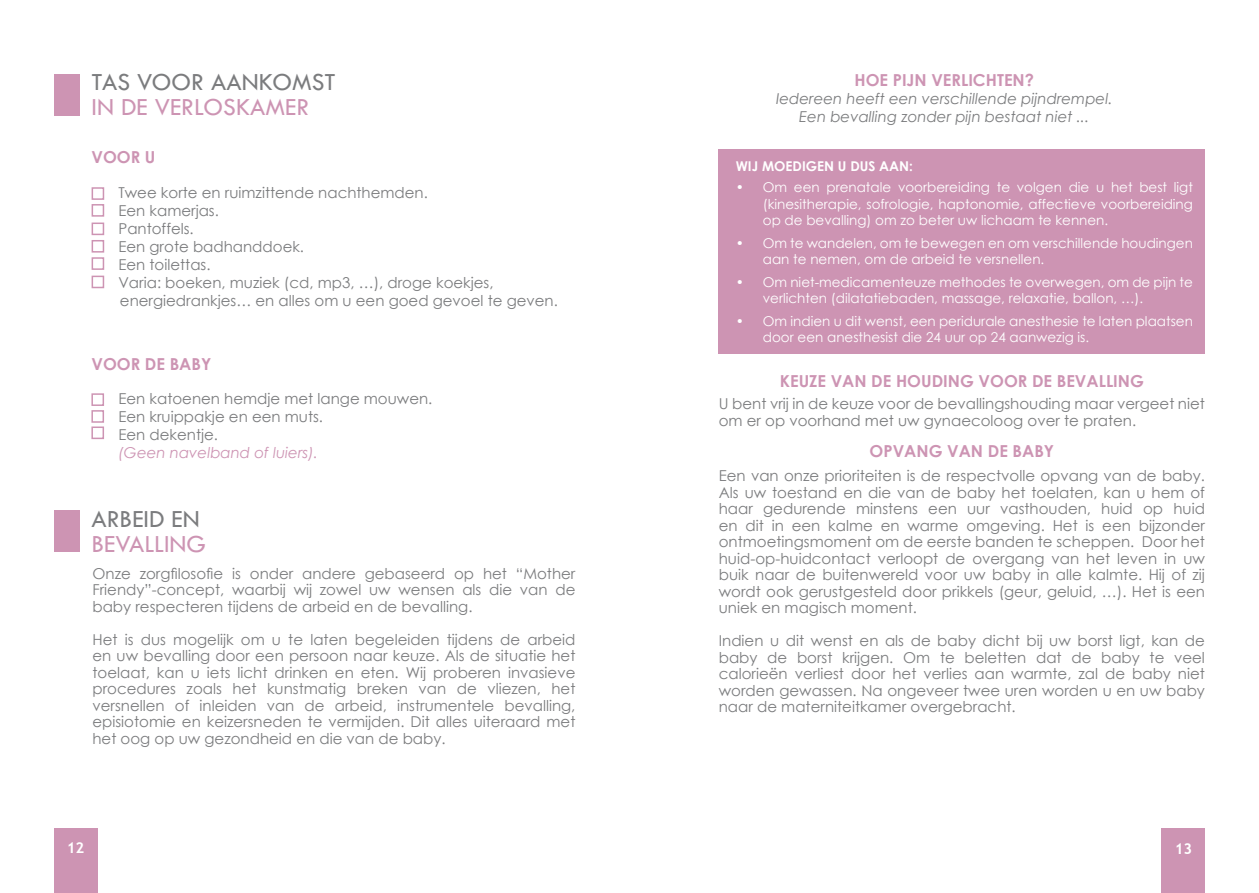
<style>
.page{position:relative;width:1259px;height:893px;background:#fff}
.page>*{position:absolute;margin:0;border:0;box-sizing:border-box;transform-origin:0 0}
.t1{font:25.5px "Tw Cen";color:#cd94b3}
.t2{font:25.5px "Tw Cen";color:#7b7c7e}
.t3{font:700 16.5px "Century Gothic";color:#cd94b3}
.t4{font:15px/16.5px "Century Gothic";color:#7b7c7e;text-align:justify}
.t5{font:italic 15px/18px "Century Gothic";color:#7b7c7e;text-align:center}
.t6{font:italic 15px "Century Gothic";color:#cd94b3}
.t7{font:700 15px "Trebuchet MS";color:#fff}
.t8{font:13.5px/16.5px "Century Gothic";color:#fff}
.t9{font:700 13.5px "Century Gothic";color:#fff}
</style>
<div class="page">
<div style="left:1161px;top:828px;width:44px;height:65px;background:#cd94b3"></div>
<div style="left:54px;top:828px;width:44px;height:65px;background:#cd94b3"></div>
<div style="left:54px;top:74px;width:26px;height:41px;background:#cd94b3"></div>
<div style="left:719px;top:149px;width:486px;height:204px;background:#cd94b3"></div>
<div style="left:54px;top:510px;width:26px;height:42px;background:#cd94b3"></div>
<div style="left:92px;top:187px;width:12px;height:13px;background:#fff;border:2px solid #cd94b3"></div>
<div style="left:92px;top:223px;width:12px;height:12px;background:#fff;border:2px solid #cd94b3"></div>
<div style="left:92px;top:240px;width:12px;height:13px;background:#fff;border:2px solid #cd94b3"></div>
<div style="left:92px;top:257px;width:12px;height:13px;background:#fff;border:2px solid #cd94b3"></div>
<div style="left:92px;top:276px;width:12px;height:12px;background:#fff;border:2px solid #cd94b3"></div>
<div style="left:92px;top:204px;width:12px;height:13px;background:#fff;border:2px solid #cd94b3"></div>
<div style="left:91px;top:393px;width:13px;height:13px;background:#fff;border:2px solid #cd94b3"></div>
<div style="left:91px;top:426px;width:13px;height:13px;background:#fff;border:2px solid #cd94b3"></div>
<div style="left:91px;top:410px;width:13px;height:13px;background:#fff;border:2px solid #cd94b3"></div>
<h1 class="t2" style="left:91px;top:66px;width:246px">TAS VOOR AANKOMST</h1>
<h1 class="t1" style="left:91px;top:92px;width:219px">IN DE VERLOSKAMER</h1>
<p class="t3" style="left:91px;top:145px;width:66px">VOOR U</p>
<p class="t4" style="left:91px;top:184px;width:338px">• Twee korte en ruimzittende nachthemden.</p>
<p class="t4" style="left:91px;top:202px;width:129px">• Een kamerjas.</p>
<p class="t4" style="left:91px;top:220px;width:104px">• Pantoffels.</p>
<p class="t4" style="left:91px;top:238px;width:214px">• Een grote badhanddoek.</p>
<p class="t4" style="left:91px;top:256px;width:121px">• Een toilettas.</p>
<p class="t4" style="left:120px;top:273px;width:439px;line-height:18px;text-indent:-28px">• Varia: boeken, muziek (cd, mp3, …), droge koekjes, energiedrankjes… en alles om u een goed gevoel te geven.</p>
<p class="t3" style="left:91px;top:351px;width:121px">VOOR DE BABY</p>
<p class="t4" style="left:91px;top:390px;width:342px">• Een katoenen hemdje met lange mouwen.</p>
<p class="t4" style="left:91px;top:408px;width:233px">• Een kruippakje en een muts.</p>
<p class="t4" style="left:91px;top:426px;width:128px">• Een dekentje.</p>
<p class="t6" style="left:118px;top:444px;width:201px">(Geen navelband of luiers).</p>
<h1 class="t2" style="left:91px;top:503px;width:110px">ARBEID EN</h1>
<h1 class="t1" style="left:91px;top:529px;width:116px">BEVALLING</h1>
<p class="t4" style="left:92px;top:565px;width:484px">Onze zorgfilosofie is onder andere gebaseerd op het “Mother Friendy”-concept, waarbij wij zowel uw wensen als die van de baby respecteren tijdens de arbeid en de bevalling.</p>
<p class="t4" style="left:92px;top:631px;width:484px">Het is dus mogelijk om u te laten begeleiden tijdens de arbeid en uw bevalling door een persoon naar keuze. Als de situatie het toelaat, kan u iets licht drinken en eten. Wij proberen invasieve procedures zoals het kunstmatig breken van de vliezen, het versnellen of inleiden van de arbeid, instrumentele bevalling, episiotomie en keizersneden te vermijden. Dit alles uiteraard met het oog op uw gezondheid en die van de baby.</p>
<p class="t3" style="left:854px;top:67px;width:181px">HOE PIJN VERLICHTEN?</p>
<p class="t5" style="left:776px;top:89px;width:338px">Iedereen heeft een verschillende pijndrempel.<br>Een bevalling zonder pijn bestaat niet ...</p>
<p class="t9" style="left:736px;top:156px;width:179px">WIJ MOEDIGEN U DUS AAN:</p>
<p class="t8" style="left:763px;top:179px;width:431px;text-align:justify;text-indent:-27px">• Om een prenatale voorbereiding te volgen die u het best ligt (kinesitherapie, sofrologie, haptonomie, affectieve voorbereiding op de bevalling) om zo beter uw lichaam te kennen.</p>
<p class="t8" style="left:763px;top:234px;width:431px;text-indent:-27px">• Om te wandelen, om te bewegen en om verschillende houdingen aan te nemen, om de arbeid te versnellen.</p>
<p class="t8" style="left:763px;top:273px;width:431px;text-indent:-27px">• Om niet-medicamenteuze methodes te overwegen, om de pijn te verlichten (dilatatiebaden, massage, relaxatie, ballon, …).</p>
<p class="t8" style="left:763px;top:312px;width:431px;text-indent:-27px">• Om indien u dit wenst, een peridurale anesthesie te laten plaatsen door een anesthesist die 24 uur op 24 aanwezig is.</p>
<p class="t3" style="left:780px;top:368px;width:365px">KEUZE VAN DE HOUDING VOOR DE BEVALLING</p>
<p class="t4" style="left:719px;top:395px;width:488px">U bent vrij in de keuze voor de bevallingshouding maar vergeet niet om er op voorhand met uw gynaecoloog over te praten.</p>
<p class="t3" style="left:869px;top:439px;width:186px">OPVANG VAN DE BABY</p>
<p class="t4" style="left:719px;top:467px;width:488px">Een van onze prioriteiten is de respectvolle opvang van de baby.<br>Als uw toestand en die van de baby het toelaten, kan u hem of haar gedurende minstens een uur vasthouden, huid op huid en dit in een kalme en warme omgeving. Het is een bijzonder ontmoetingsmoment om de eerste banden te scheppen. Door het huid-op-huidcontact verloopt de overgang van het leven in uw buik naar de buitenwereld voor uw baby in alle kalmte. Hij of zij wordt ook gerustgesteld door prikkels (geur, geluid, …). Het is een uniek en magisch moment.</p>
<p class="t4" style="left:719px;top:632px;width:488px">Indien u dit wenst en als de baby dicht bij uw borst ligt, kan de baby de borst krijgen. Om te beletten dat de baby te veel calorieën verliest door het verlies aan warmte, zal de baby niet worden gewassen. Na ongeveer twee uren worden u en uw baby naar de materniteitkamer overgebracht.</p>
<p class="t7" style="left:67px;top:838px;width:19px">12</p>
<p class="t7" style="left:1174px;top:840px;width:19px">13</p>
</div>
